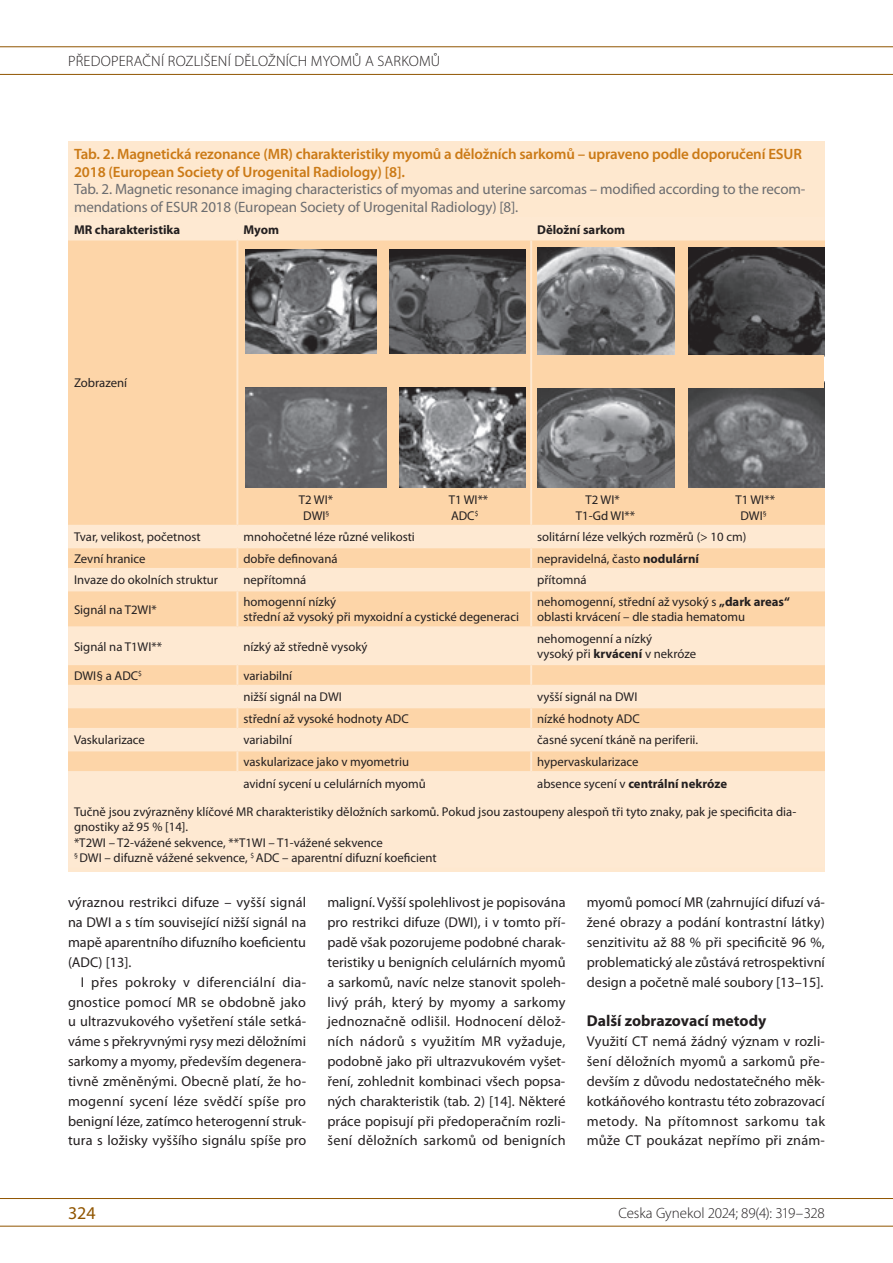
<style>
.page{position:relative;width:893px;height:1263px;background:#fff}
.page>*{position:absolute;margin:0;border:0;box-sizing:border-box;transform-origin:0 0}
.t1{font:18px "Myriad Pro";color:#905500}
.t2{font:700 15.75px "Myriad Pro";color:#231f20}
.t3{font:15px/17.7px "Myriad Pro";letter-spacing:-.01em;color:#6c6d70}
.t4{font:600 15px/17.7px "Myriad Pro";letter-spacing:-.01em;color:#cb7a16}
.t5{font:300 15px "Myriad Pro";letter-spacing:.005em;color:#231f20}
.t6{font:300 15px "Myriad Pro";letter-spacing:-.015em;color:#231f20}
.t7{font:14.25px/19.8px "Myriad Pro";letter-spacing:.005em;color:#231f20;text-align:justify}
.t8{font:12.75px/15.3px "Myriad Pro";color:#231f20}
.t9{font:700 12.75px "Myriad Pro";color:#231f20}
.s1{font-weight:700}
.s2{font-weight:400}
</style>
<div class="page">
<hr style="left:0;top:46px;width:893px;height:1px;background:#905500">
<hr style="left:0;top:74px;width:893px;height:1px;background:#905500">
<hr style="left:0;top:1198px;width:893px;height:1px;background:#905500">
<hr style="left:0;top:1226px;width:893px;height:1px;background:#905500">
<div style="left:68px;top:142px;width:757px;height:730px;background:#fee8cf"></div>
<svg style="left:68px;top:240px;width:757px;height:531px;fill:#fdd5a8"></svg>
<hr style="left:236px;top:240px;width:2px;height:285px;background:#fee9d2">
<hr style="left:530px;top:240px;width:2px;height:285px;background:#fee9d2">
<hr style="left:68px;top:525px;width:169px;height:2px;background:#fee9d2">
<hr style="left:237px;top:525px;width:294px;height:2px;background:#fee9d2">
<svg style="left:236px;top:527px;width:2px;height:19px"></svg>
<hr style="left:531px;top:525px;width:294px;height:2px;background:#fee9d2">
<svg style="left:530px;top:527px;width:2px;height:19px"></svg>
<hr style="left:68px;top:546px;width:169px;height:2px;background:#fee9d2">
<hr style="left:237px;top:546px;width:294px;height:2px;background:#fee9d2">
<hr style="left:236px;top:548px;width:2px;height:20px;background:#fee9d2">
<hr style="left:531px;top:546px;width:294px;height:2px;background:#fee9d2">
<hr style="left:530px;top:548px;width:2px;height:20px;background:#fee9d2">
<hr style="left:68px;top:568px;width:169px;height:2px;background:#fee9d2">
<hr style="left:237px;top:568px;width:294px;height:2px;background:#fee9d2">
<svg style="left:236px;top:570px;width:2px;height:19px"></svg>
<hr style="left:531px;top:568px;width:294px;height:2px;background:#fee9d2">
<svg style="left:530px;top:570px;width:2px;height:19px"></svg>
<hr style="left:68px;top:589px;width:169px;height:2px;background:#fee9d2">
<hr style="left:237px;top:589px;width:294px;height:2px;background:#fee9d2">
<hr style="left:236px;top:591px;width:2px;height:35px;background:#fee9d2">
<hr style="left:531px;top:589px;width:294px;height:2px;background:#fee9d2">
<hr style="left:530px;top:591px;width:2px;height:35px;background:#fee9d2">
<hr style="left:68px;top:626px;width:169px;height:2px;background:#fee9d2">
<hr style="left:237px;top:626px;width:294px;height:2px;background:#fee9d2">
<hr style="left:236px;top:628px;width:2px;height:35px;background:#fee9d2">
<hr style="left:531px;top:626px;width:294px;height:2px;background:#fee9d2">
<hr style="left:530px;top:628px;width:2px;height:35px;background:#fee9d2">
<hr style="left:68px;top:663px;width:169px;height:2px;background:#fee9d2">
<hr style="left:237px;top:663px;width:294px;height:2px;background:#fee9d2">
<hr style="left:236px;top:665px;width:2px;height:20px;background:#fee9d2">
<hr style="left:531px;top:663px;width:294px;height:2px;background:#fee9d2">
<hr style="left:530px;top:665px;width:2px;height:20px;background:#fee9d2">
<hr style="left:68px;top:685px;width:169px;height:2px;background:#fee9d2">
<hr style="left:237px;top:685px;width:294px;height:2px;background:#fee9d2">
<svg style="left:236px;top:687px;width:2px;height:19px"></svg>
<hr style="left:531px;top:685px;width:294px;height:2px;background:#fee9d2">
<svg style="left:530px;top:687px;width:2px;height:19px"></svg>
<hr style="left:68px;top:706px;width:169px;height:2px;background:#fee9d2">
<hr style="left:237px;top:706px;width:294px;height:2px;background:#fee9d2">
<hr style="left:236px;top:708px;width:2px;height:20px;background:#fee9d2">
<hr style="left:531px;top:706px;width:294px;height:2px;background:#fee9d2">
<hr style="left:530px;top:708px;width:2px;height:20px;background:#fee9d2">
<hr style="left:68px;top:728px;width:169px;height:2px;background:#fee9d2">
<hr style="left:237px;top:728px;width:294px;height:2px;background:#fee9d2">
<svg style="left:236px;top:730px;width:2px;height:19px"></svg>
<hr style="left:531px;top:728px;width:294px;height:2px;background:#fee9d2">
<svg style="left:530px;top:730px;width:2px;height:19px"></svg>
<hr style="left:68px;top:749px;width:169px;height:2px;background:#fee9d2">
<hr style="left:237px;top:749px;width:294px;height:2px;background:#fee9d2">
<hr style="left:236px;top:751px;width:2px;height:20px;background:#fee9d2">
<hr style="left:531px;top:749px;width:294px;height:2px;background:#fee9d2">
<hr style="left:530px;top:751px;width:2px;height:20px;background:#fee9d2">
<img style="left:246px;top:249px;width:279px;height:239px">
<div style="left:241px;top:354px;width:286px;height:33px;background:#fdd5a8"></div>
<div style="left:377px;top:246px;width:12px;height:115px;background:#fdd5a8"></div>
<div style="left:387px;top:374px;width:12px;height:115px;background:#fdd5a8"></div>
<img style="left:537px;top:248px;width:287px;height:240px">
<div style="left:537px;top:355px;width:287px;height:33px;background:#fdd5a8"></div>
<div style="left:676px;top:247px;width:12px;height:242px;background:#fdd5a8"></div>
<p class="t5" style="left:68px;top:53px;width:374px">PŘEDOPERAČN Í ROZLIŠEN Í DĚLOŽN ÍCH MYOMŮ A SARKOMŮ</p>
<p class="t4" style="left:74px;top:145px;width:729px">Tab. 2. Magnetická rezonance (MR) charakteristiky myomů a děložních sarkomů – upraveno podle doporučení ESUR<br>2018 (European Society of Urogenital Radiology) [8].</p>
<p class="t3" style="left:74px;top:180px;width:733px">Tab. 2. Magnetic resonance imaging characteristics of myomas and uterine sarcomas – modified according to the recom&shy;mendations of ESUR 2018 (European Society of Urogenital Radiology) [8].</p>
<p class="t9" style="left:74px;top:221px;width:108px">MR charakteristika</p>
<p class="t9" style="left:243px;top:221px;width:37px">Myom</p>
<p class="t9" style="left:537px;top:221px;width:90px">Děložní sarkom</p>
<p class="t8" style="left:74px;top:375px;width:55px">Zobrazení</p>
<p class="t8" style="left:299px;top:492px;width:36px">T2 WI*</p>
<p class="t8" style="left:449px;top:492px;width:41px">T1 WI**</p>
<p class="t8" style="left:303px;top:508px;width:28px">DWI<sup>§</sup></p>
<p class="t8" style="left:451px;top:508px;width:29px">ADC<sup>$</sup></p>
<p class="t8" style="left:585px;top:492px;width:36px">T2 WI*</p>
<p class="t8" style="left:735px;top:492px;width:41px">T1 WI**</p>
<p class="t8" style="left:576px;top:508px;width:61px">T1-Gd WI**</p>
<p class="t8" style="left:740px;top:508px;width:28px">DWI<sup>§</sup></p>
<p class="t8" style="left:74px;top:529px;width:128px">Tvar, velikost, početnost</p>
<p class="t8" style="left:243px;top:529px;width:173px">mnohočetné léze různé velikosti</p>
<p class="t8" style="left:537px;top:529px;width:211px">solitární léze velkých rozměrů (&gt; 10 cm)</p>
<p class="t8" style="left:74px;top:551px;width:73px">Zevní hranice</p>
<p class="t8" style="left:243px;top:551px;width:96px">dobře definovaná</p>
<p class="t8" style="left:537px;top:551px;width:163px">nepravidelná, často <span class="s1">nodulární</span></p>
<p class="t8" style="left:74px;top:572px;width:146px">Invaze do okolních struktur</p>
<p class="t8" style="left:243px;top:572px;width:64px">nepřítomná</p>
<p class="t8" style="left:537px;top:572px;width:51px">přítomná</p>
<p class="t8" style="left:74px;top:601px;width:84px">Signál na T2WI*</p>
<p class="t8" style="left:243px;top:594px;width:277px">homogenní nízký<br>střední až vysoký při myxoidní a cystické degeneraci</p>
<p class="t8" style="left:537px;top:594px;width:254px">nehomogenní, střední až vysoký s <span class="s1">„dark areas“ </span>oblasti krvácení – dle stadia hematomu</p>
<p class="t8" style="left:74px;top:638px;width:89px">Signál na T1WI**</p>
<p class="t8" style="left:243px;top:638px;width:126px">nízký až středně vysoký</p>
<p class="t8" style="left:537px;top:631px;width:161px">nehomogenní a nízký<br>vysoký při <span class="s1">krvácení</span> v nekróze</p>
<p class="t8" style="left:74px;top:668px;width:69px">DWI§ a ADC<sup>$</sup></p>
<p class="t8" style="left:243px;top:664px;width:100px;line-height:21.6px">variabilní<br>nižší signál na DWI</p>
<p class="t8" style="left:537px;top:689px;width:102px">vyšší signál na DWI</p>
<p class="t8" style="left:243px;top:711px;width:167px">střední až vysoké hodnoty ADC</p>
<p class="t8" style="left:537px;top:711px;width:104px">nízké hodnoty ADC</p>
<p class="t8" style="left:74px;top:732px;width:72px">Vaskularizace</p>
<p class="t8" style="left:243px;top:732px;width:50px">variabilní</p>
<p class="t8" style="left:537px;top:732px;width:163px">časné sycení tkáně na periferii.</p>
<p class="t8" style="left:243px;top:754px;width:167px">vaskularizace jako v myometriu</p>
<p class="t8" style="left:537px;top:754px;width:103px">hypervaskularizace</p>
<p class="t8" style="left:243px;top:775px;width:184px">avidní sycení u celulárních myomů</p>
<p class="t9" style="left:537px;top:775px;width:191px"><span class="s2">absence sycení v</span> centrální nekróze</p>
<p class="t8" style="left:74px;top:804px;width:724px">Tučně jsou zvýrazněny klíčové MR charakteristiky děložních sarkomů. Pokud jsou zastoupeny alespoň tři tyto znaky, pak je specificita dia&shy;gnostiky až 95 % [14].<br>*T2WI – T2-vážené sekvence, **T1WI – T1-vážené sekvence<br><sup>§</sup> DWI – difuzně vážené sekvence, <sup>$</sup> ADC – aparentní difuzní koeficient</p>
<p class="t7" style="left:68px;top:892px;width:240px">výraznou restrikci difuze – vyšší signál na DWI a s tím související nižší signál na mapě aparentního difuzního koeficientu (ADC) [13].</p>
<p class="t7" style="left:68px;top:972px;width:240px;text-indent:13px">I přes pokroky v diferenciální dia&shy;gnostice pomocí MR se obdobně jako u ultrazvukového vyšetření stále setká&shy;váme s překryvnými rysy mezi děložními sarkomy a myomy, především degenera&shy;tivně změněnými. Obecně platí, že ho&shy;mogenní sycení léze svědčí spíše pro benigní léze, zatímco heterogenní struk&shy;tura s ložisky vyššího signálu spíše pro</p>
<p class="t7" style="left:327px;top:892px;width:240px">maligní. Vyšší spolehlivost je popisována pro restrikci difuze (DWI), i v tomto pří&shy;padě však pozorujeme podobné charak&shy;teristiky u benigních celulárních myomů a sarkomů, navíc nelze stanovit spoleh&shy;livý práh, který by myomy a sarkomy jednoznačně odlišil. Hodnocení dělož&shy;ních nádorů s využitím MR vyžaduje, podobně jako při ultrazvukovém vyšet&shy;ření, zohlednit kombinaci všech popsa&shy;ných charakteristik (tab. 2) [14]. Některé práce popisují při předoperačním rozli&shy;šení děložních sarkomů od benigních</p>
<p class="t7" style="left:587px;top:892px;width:240px">myomů pomocí MR (zahrnující difuzí vá&shy;žené obrazy a podání kontrastní látky) senzitivitu až 88 % při specificitě 96 %, problematický ale zůstává retrospektivní design a početně malé soubory [13–15].</p>
<p class="t2" style="left:587px;top:1011px;width:181px">Další zobrazovací metody</p>
<p class="t7" style="left:587px;top:1031px;width:240px">Využití CT nemá žádný význam v rozli&shy;šení děložních myomů a sarkomů pře&shy;devším z důvodu nedostatečného měk&shy;kotkáňového kontrastu této zobrazovací metody. Na přítomnost sarkomu tak může CT poukázat nepřímo při znám-</p>
<p class="t1" style="left:68px;top:1202px;width:29px">324</p>
<p class="t6" style="left:618px;top:1205px;width:208px">CESKA GYNEKOL 2024; 89(4): 319–328</p>
</div>
